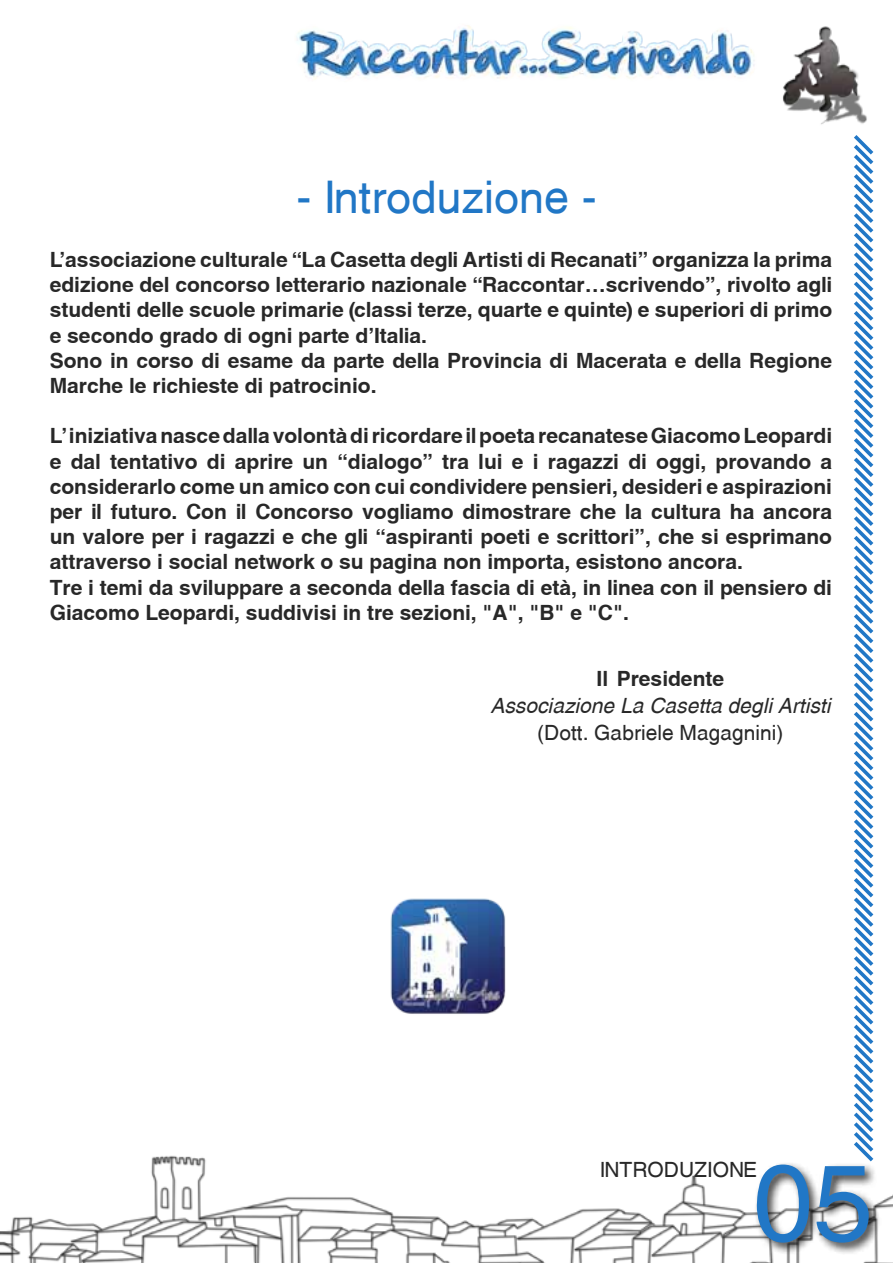
<style>
.page{position:relative;width:893px;height:1263px;background:#fff}
.page>*{position:absolute;margin:0;border:0;box-sizing:border-box;transform-origin:0 0}
.t1{font:108px "Swansea";color:#2177c6}
.t2{font:45px "Swansea";color:#2177c6}
.t3{font:700 21px/25.2px "Swansea";color:#282828}
.t4{font:21px "Swansea";color:#282828}
.t5{font:italic 21px "Swansea";color:#282828}
</style>
<div class="page">
<img style="left:0;top:1155px;width:893px;height:108px">
<div style="left:753px;top:1161px;width:128px;height:94px;background:#000;opacity:.75"></div>
<svg style="left:850px;top:151px;width:27px;height:1014px"></svg>
<img style="left:297px;top:25px;width:576px;height:126px">
<img style="left:390px;top:898px;width:116px;height:116px">
<h2 class="t2" style="left:296px;top:170px;width:302px">- Introduzione -</h2>
<p class="t3" style="left:50px;top:247px;width:784px">L’associazione culturale “La Casetta degli Artisti di Recanati” organizza la prima edizione del concorso letterario nazionale “Raccontar…scrivendo”, rivolto agli studenti delle scuole primarie (classi terze, quarte e quinte) e superiori di primo e secondo grado di ogni parte d’Italia.<br>Sono in corso di esame da parte della Provincia di Macerata e della Regione Marche le richieste di patrocinio.</p>
<p class="t3" style="left:50px;top:423px;width:784px">L' iniziativa nasce dalla volontà di ricordare il poeta recanatese Giacomo Leopardi e dal tentativo di aprire un “dialogo” tra lui e i ragazzi di oggi, provando a considerarlo come un amico con cui condividere pensieri, desideri e aspirazioni per il futuro. Con il Concorso vogliamo dimostrare che la cultura ha ancora un valore per i ragazzi e che gli “aspiranti poeti e scrittori”, che si esprimano attraverso i social network o su pagina non importa, esistono ancora.<br>Tre i temi da sviluppare a seconda della fascia di età, in linea con il pensiero di Giacomo Leopardi, suddivisi in tre sezioni, "A", "B" e "C".</p>
<p class="t3" style="left:597px;top:666px;width:129px">Il Presidente</p>
<p class="t5" style="left:490px;top:693px;width:341px">Associazione La Casetta degli Artisti</p>
<p class="t4" style="left:537px;top:720px;width:248px">(Dott. Gabriele Magagnini)</p>
<p class="t4" style="left:600px;top:1157px;width:14px">intro</p>
<p class="t4" style="left:664px;top:1157px;width:44px">duzione</p>
<h1 class="t1" style="left:753px;top:1138px;width:122px">05</h1>
</div>
